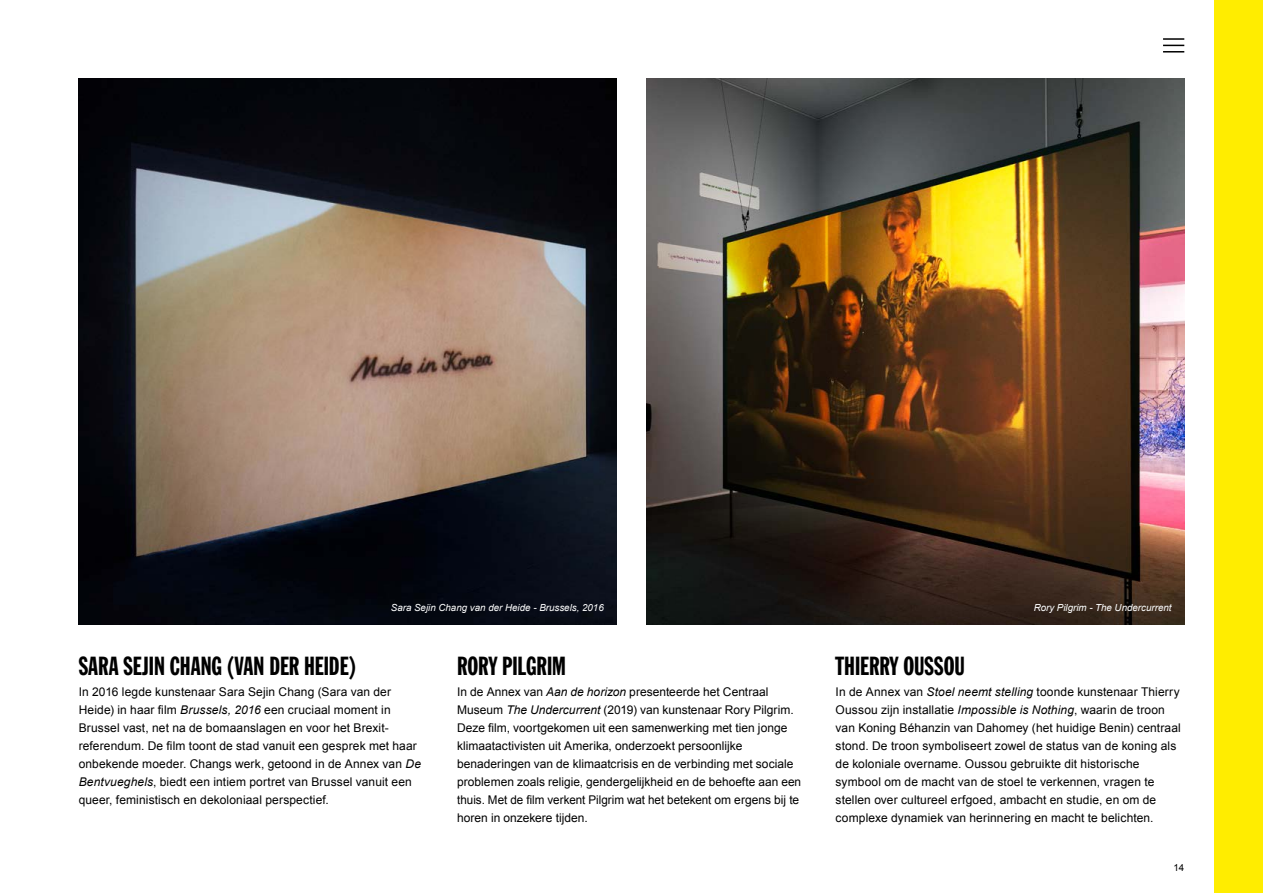
<style>
.page{position:relative;width:1263px;height:893px;background:#fff}
.page>*{position:absolute;margin:0;border:0;box-sizing:border-box;transform-origin:0 0}
.t1{font:extra-condensed 25.5px "Franklin Gothic Extra Condensed S Si";color:#000}
.t2{font:12px/18px "Arial";letter-spacing:.01em;color:#000}
.t3{font:italic 9.75px "Arial";color:#fff}
.t4{font:9.75px "Arial";color:#000}
.s1{font-style:italic}
</style>
<div class="page">
<div style="left:1214px;top:0;width:49px;height:893px;background:#ffed00"></div>
<img style="left:646px;top:79px;width:538px;height:545px">
<img style="left:79px;top:79px;width:538px;height:545px">
<hr style="left:1163px;top:38px;width:21px;height:2px;background:#000">
<svg style="left:1163px;top:45px;width:21px;height:1px"></svg>
<hr style="left:1163px;top:51px;width:21px;height:2px;background:#000">
<p class="t3" style="left:391px;top:602px;width:214px">Sara Sejin Chang van der Heide - Brussels, 2016</p>
<p class="t3" style="left:1034px;top:602px;width:139px">Rory Pilgrim - The Undercurrent</p>
<h1 class="t1" style="left:79px;top:652px;width:279px">SARA SEJIN CHANG (VAN DER HEIDE)</h1>
<p class="t2" style="left:79px;top:683px;width:344px">In 2016 legde kunstenaar Sara Sejin Chang (Sara van der Heide) in haar film <span class="s1">Brussels, 2016</span> een cruciaal moment in Brussel vast, net na de bomaanslagen en voor het Brexit&shy;referendum. De film toont de stad vanuit een gesprek met haar onbekende moeder. Changs werk, getoond in de Annex van <span class="s1">De Bentvueghels</span>, biedt een intiem portret van Brussel vanuit een queer, feministisch en dekoloniaal perspectief.</p>
<h1 class="t1" style="left:457px;top:652px;width:110px">RORY PILGRIM</h1>
<p class="t2" style="left:457px;top:683px;width:346px">In de Annex van <span class="s1">Aan de horizon</span> presenteerde het Centraal Museum <span class="s1">The Undercurrent</span> (2019) van kunstenaar Rory Pilgrim.<br>Deze film, voortgekomen uit een samenwerking met tien jonge klimaatactivisten uit Amerika, onderzoekt persoonlijke benaderingen van de klimaatcrisis en de verbinding met sociale problemen zoals religie, gendergelijkheid en de behoefte aan een thuis. Met de film verkent Pilgrim wat het betekent om ergens bij te horen in onzekere tijden.</p>
<h1 class="t1" style="left:836px;top:652px;width:131px">THIERRY OUSSOU</h1>
<p class="t2" style="left:836px;top:683px;width:347px">In de Annex van <span class="s1">Stoel neemt stelling</span> toonde kunstenaar Thierry Oussou zijn installatie <span class="s1">Impossible is Nothing</span>, waarin de troon van Koning Béhanzin van Dahomey (het huidige Benin) centraal stond. De troon symboliseert zowel de status van de koning als de koloniale overname. Oussou gebruikte dit historische symbool om de macht van de stoel te verkennen, vragen te stellen over cultureel erfgoed, ambacht en studie, en om de complexe dynamiek van herinnering en macht te belichten.</p>
<p class="t4" style="left:1173px;top:861px;width:12px">14</p>
</div>
